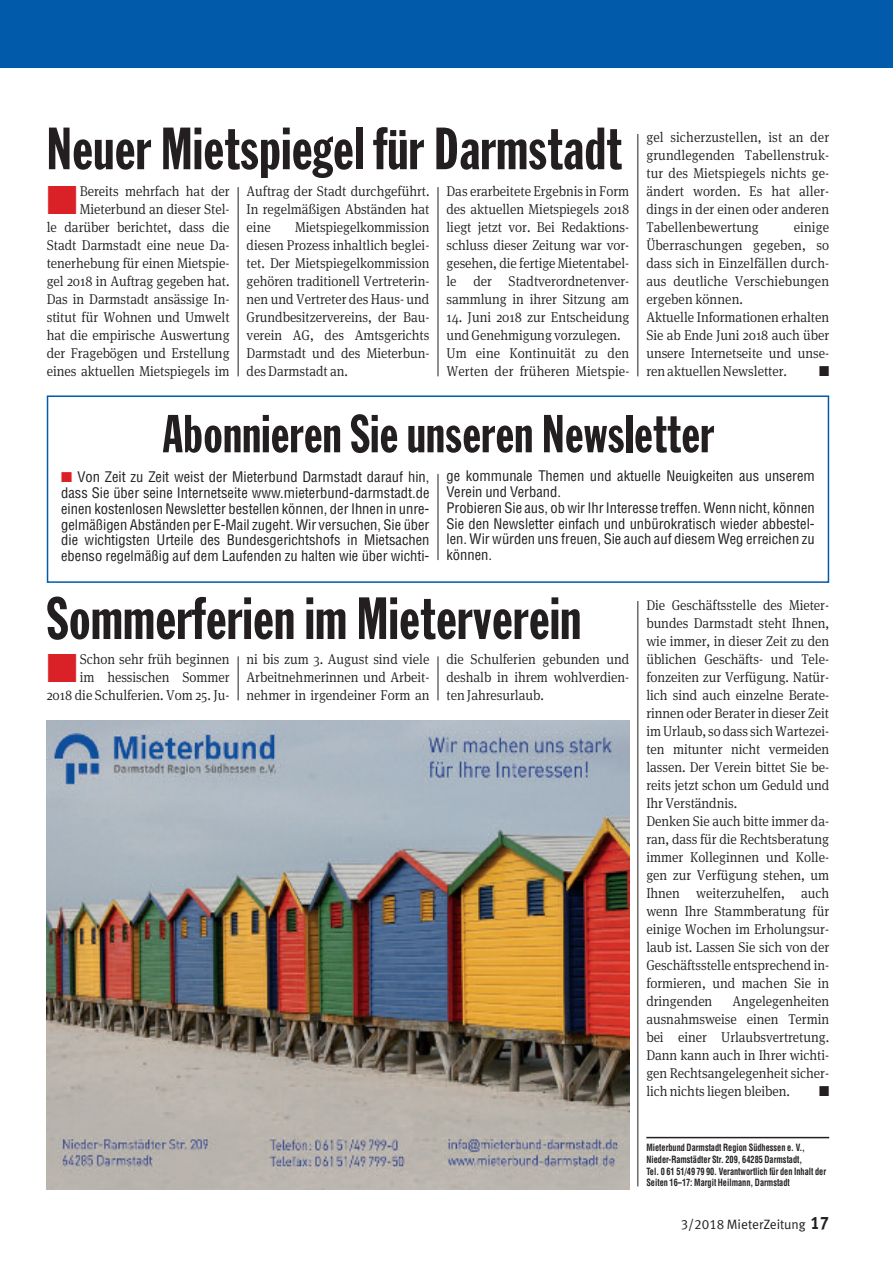
<style>
.page{position:relative;width:893px;height:1263px;background:#fff}
.page>*{position:absolute;margin:0;border:0;box-sizing:border-box;transform-origin:0 0}
.t1{font:58.5px "Franklin Gothic Extra Cond";letter-spacing:.01em;color:#231f20}
.t2{font:52.5px "Franklin Gothic Extra Cond";letter-spacing:.01em;color:#231f20}
.t3{font:300 14.25px/18px "Meta Serif OT";letter-spacing:-.005em;color:#231f20;text-align:justify;scale:.94 1}
.t4{font:condensed 14.25px/15.8px "Helvetica";color:#231f20;text-align:justify}
.t5{font:14.25px "Zapf Dingbats";color:#231f20;scale:.94 1}
.t6{font:13.5px "VZ Meta LF";color:#231f20}
.t7{font:700 condensed 9.75px/11.7px "Helvetica";color:#231f20;scale:.85 1}
.s1{color:#db2128}
.s2{font-weight:700;font-size:18px}
</style>
<div class="page">
<div style="left:47px;top:395px;width:782px;height:188px;border:2px solid #015aaa"></div>
<div style="left:0;top:0;width:893px;height:67px;background:#015aaa"></div>
<hr style="left:646px;top:1137px;width:183px;height:1px;background:#231f20">
<hr style="left:638px;top:134px;width:1px;height:242px;background:#231f20">
<hr style="left:238px;top:187px;width:1px;height:189px;background:#231f20">
<hr style="left:438px;top:187px;width:1px;height:189px;background:#231f20">
<hr style="left:438px;top:474px;width:1px;height:86px;background:#231f20">
<hr style="left:638px;top:601px;width:1px;height:585px;background:#231f20">
<hr style="left:438px;top:656px;width:1px;height:44px;background:#231f20">
<hr style="left:238px;top:656px;width:1px;height:44px;background:#231f20">
<img style="left:47px;top:720px;width:582px;height:469px">
<h1 class="t1" style="left:47px;top:128px;width:576px">Neuer Mietspiegel für Darmstadt</h1>
<p class="t3" style="left:47px;top:183px;width:196px;text-align:right"><span class="s1">■</span> Bereits mehrfach hat der<br>Mieterbund an dieser Stel-<br>le darüber berichtet, dass die<br>Stadt Darmstadt eine neue Da&shy;tenerhebung für einen Mietspie&shy;gel 2018 in Auftrag gegeben hat.<br>Das in Darmstadt ansässige In&shy;stitut für Wohnen und Umwelt hat die empirische Auswertung der Fragebögen und Erstellung eines aktuellen Mietspiegels im</p>
<p class="t3" style="left:247px;top:183px;width:196px">Auftrag der Stadt durchgeführt.<br>In regelmäßigen Abständen hat eine</p>
<p class="t3" style="left:247px;top:219px;width:196px;text-indent:49px">Mietspiegelkommission diesen Prozess inhaltlich beglei&shy;tet. Der Mietspiegelkommission gehören traditionell Vertreterin&shy;nen und Vertreter des Haus- und Grundbesitzervereins, der Bau&shy;verein AG, des Amtsgerichts Darmstadt und des Mieterbun&shy;des Darmstadt an.</p>
<p class="t3" style="left:446px;top:183px;width:196px">Das erarbeitete Ergebnis in Form des aktuellen Mietspiegels 2018 liegt jetzt vor. Bei Redaktions&shy;schluss dieser Zeitung war vor&shy;gesehen, die fertige Mietentabel&shy;le der Stadtverordnetenver&shy;sammlung in ihrer Sitzung am</p>
<p class="t3" style="left:446px;top:309px;width:196px;text-align:left">14. Juni 2018 zur Entscheidung und Genehmigung vorzulegen.<br>Um eine Kontinuität zu den<br>Werten der früheren Mietspie-</p>
<p class="t3" style="left:646px;top:129px;width:196px">gel sicherzustellen, ist an der grundlegenden Tabellenstruk&shy;tur des Mietspiegels nichts ge&shy;ändert worden. Es hat aller&shy;dings in der einen oder anderen Tabellenbewertung</p>
<p class="t3" style="left:646px;top:219px;width:196px;text-align:left;text-indent:147px">einige<br>Überraschungen gegeben, so dass sich in Einzelfällen durch&shy;aus deutliche Verschiebungen ergeben können.<br>Aktuelle Informationen erhalten<br>Sie ab Ende Juni 2018 auch über unsere Internetseite und unse&shy;ren aktuellen Newsletter.</p>
<p class="t5" style="left:819px;top:363px;width:12px">■</p>
<h2 class="t2" style="left:163px;top:415px;width:553px">Abonnieren Sie unseren Newsletter</h2>
<p class="t4" style="left:61px;top:470px;width:370px"><span class="s1">■</span> Von Zeit zu Zeit weist der Mieterbund Darmstadt darauf hin, dass Sie über seine Internetseite www.mieterbund-darmstadt.de einen kostenlosen Newsletter bestellen können, der Ihnen in unre&shy;gelmäßigen Abständen per E-Mail zugeht. Wir versuchen, Sie über die wichtigsten Urteile des Bundesgerichtshofs in Mietsachen ebenso regelmäßig auf dem Laufenden zu halten wie über wichti-</p>
<p class="t4" style="left:446px;top:469px;width:370px;text-align:left">ge kommunale Themen und aktuelle Neuigkeiten aus unserem Verein und Verband.<br>Probieren Sie aus, ob wir Ihr Interesse treffen. Wenn nicht, können Sie den Newsletter einfach und unbürokratisch wieder abbestel&shy;len. Wir würden uns freuen, Sie auch auf diesem Weg erreichen zu können.</p>
<h1 class="t1" style="left:47px;top:597px;width:536px">Sommerferien im Mieterverein</h1>
<p class="t3" style="left:47px;top:651px;width:196px;text-align:right"><span class="s1">■</span> Schon sehr früh beginnen im hessischen Sommer<br>2018 die Schulferien. Vom 25. Ju-</p>
<p class="t3" style="left:247px;top:651px;width:196px">ni bis zum 3. August sind viele Arbeitnehmerinnen und Arbeit&shy;nehmer in irgendeiner Form an</p>
<p class="t3" style="left:446px;top:651px;width:196px">die Schulferien gebunden und deshalb in ihrem wohlverdien&shy;ten Jahresurlaub.</p>
<p class="t3" style="left:646px;top:597px;width:196px;text-align:left">Die Geschäftsstelle des Mieter&shy;bundes Darmstadt steht Ihnen, wie immer, in dieser Zeit zu den üblichen Geschäfts- und Tele&shy;fonzeiten zur Verfügung. Natür&shy;lich sind auch einzelne Berate&shy;rinnen oder Berater in dieser Zeit im Urlaub, so dass sichWartezei&shy;ten mitunter nicht vermeiden lassen. Der Verein bittet Sie be&shy;reits jetzt schon um Geduld und<br>Ihr Verständnis.<br>Denken Sie auch bitte immer da&shy;ran, dass für die Rechtsberatung immer Kolleginnen und Kolle&shy;gen zur Verfügung stehen, um<br>Ihnen weiterzuhelfen, auch wenn Ihre Stammberatung für einige Wochen im Erholungsur&shy;laub ist. Lassen Sie sich von der<br>Geschäftsstelle entsprechend in&shy;formieren, und machen Sie in dringenden</p>
<p class="t3" style="left:646px;top:993px;width:196px;text-indent:86px">Angelegenheiten ausnahmsweise einen Termin bei einer Urlaubsvertretung.<br>Dann kann auch in Ihrer wichti&shy;gen Rechtsangelegenheit sicher&shy;lich nichts liegen bleiben.</p>
<p class="t5" style="left:819px;top:1083px;width:12px">■</p>
<p class="t7" style="left:646px;top:1142px;width:213px">Mieterbund Darmstadt Region Südhessen e. V., Nieder-Ramstädter Str. 209, 64285 Darmstadt,<br>Tel. 0 61 51/49 79 90. Verantwortlich für den Inhalt der Seiten 16–17: Margit Heilmann, Darmstadt</p>
<p class="t6" style="left:681px;top:1216px;width:150px">3/2018 MieterZeitung <span class="s2">17</span></p>
</div>
